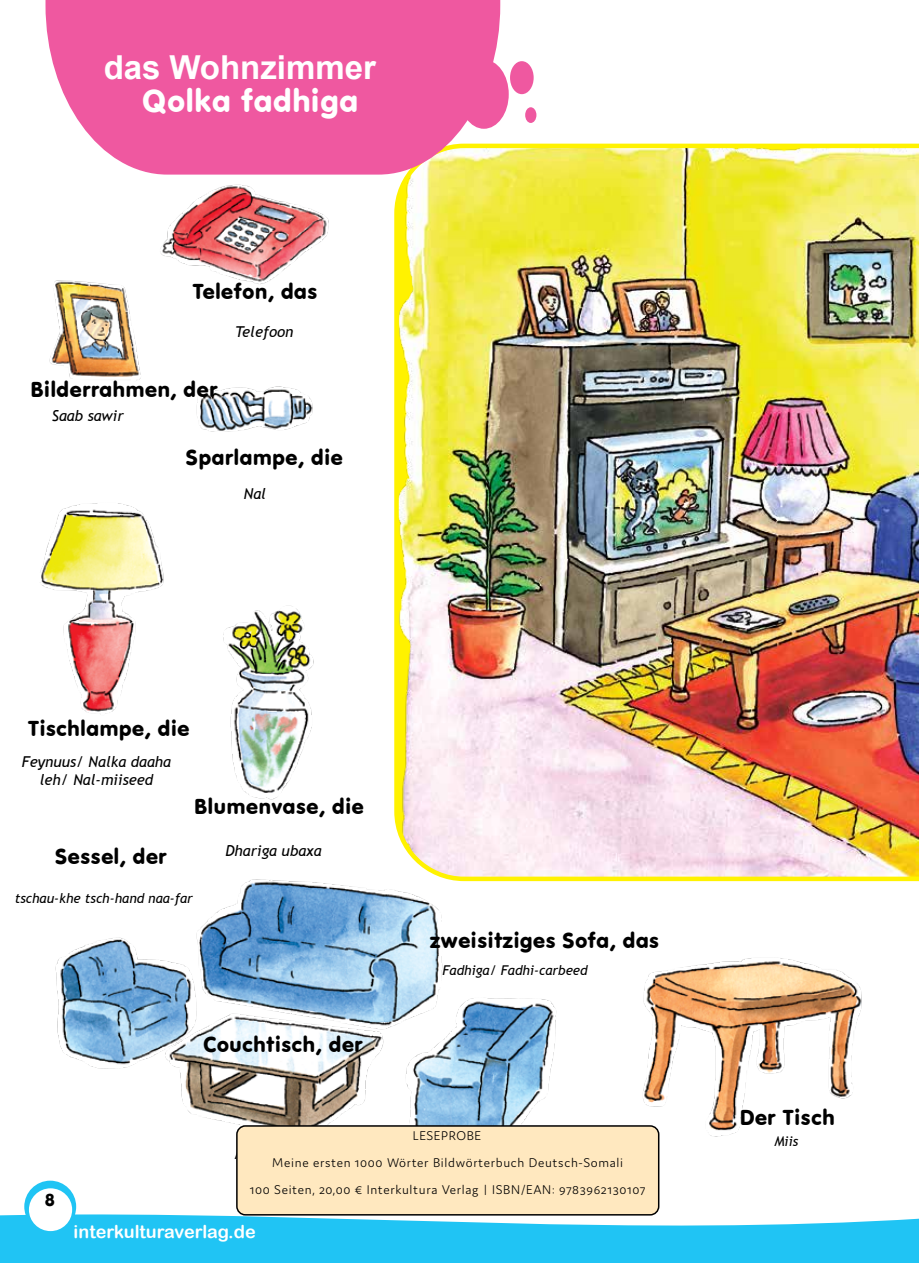
<style>
.page{position:relative;width:919px;height:1263px;background:#fff}
.page>*{position:absolute;margin:0;border:0;box-sizing:border-box;transform-origin:0 0}
.t1{font:700 33px "Arial";color:#fff}
.t2{font:33px "VAG Round";color:#fff}
.t3{font:22.5px "VAG Round";color:#000}
.t4{font:18px "Arial Rounded MT Bold";color:#fff}
.t5{font:18px "VAG Round";color:#000}
.t6{font:italic 15px/18px "Trebuchet MS";color:#000;text-align:center}
.t7{font:300 13.5px/27px "Domus";letter-spacing:.05em;color:#000;text-align:center}
.t8{font:italic 13.5px "Trebuchet MS";color:#000}
</style>
<div class="page">
<svg style="left:0;top:1181px;width:918px;height:82px;fill:#20c4f4"></svg>
<img style="left:40px;top:61px;width:878px;height:1094px">
<img style="left:394px;top:144px;width:524px;height:737px">
<svg style="left:45px;top:0;width:455px;height:175px;background:#f068a6"></svg>
<div style="left:459px;top:60px;width:49px;height:69px;background:#ef58a0;border-radius:50%"></div>
<div style="left:510px;top:61px;width:23px;height:33px;background:#ef58a0;border-radius:50%"></div>
<div style="left:525px;top:107px;width:11px;height:16px;background:#ef58a0;border-radius:50%"></div>
<div style="left:29px;top:1188px;width:43px;height:43px;background:#fff;border-radius:50%"></div>
<div style="left:237px;top:1126px;width:421px;height:89px;background:#ffe8bf;border-radius:9px"></div>
<div style="left:236px;top:1125px;width:423px;height:90px;border:2px solid #000;border-radius:9px"></div>
<h1 class="t1" style="left:104px;top:46px;width:274px">das Wohnzimmer</h1>
<h1 class="t2" style="left:142px;top:82px;width:218px">Qolka fadhiga</h1>
<p class="t3" style="left:192px;top:278px;width:127px">Telefon, das</p>
<p class="t3" style="left:30px;top:377px;width:189px">Bilderrahmen, der</p>
<p class="t6" style="left:52px;top:407px;width:73px">Saab sawir</p>
<p class="t6" style="left:235px;top:323px;width:60px">Telefoon</p>
<p class="t3" style="left:186px;top:445px;width:159px">Sparlampe, die</p>
<p class="t6" style="left:244px;top:485px;width:24px">Nal</p>
<p class="t3" style="left:28px;top:716px;width:163px">Tischlampe, die</p>
<p class="t6" style="left:22px;top:752px;width:151px">Feynuus/ Nalka daaha leh/ Nal-miiseed</p>
<p class="t3" style="left:55px;top:844px;width:114px">Sessel, der</p>
<p class="t3" style="left:194px;top:794px;width:171px">Blumenvase, die</p>
<p class="t6" style="left:225px;top:842px;width:98px">Dhariga ubaxa</p>
<p class="t8" style="left:15px;top:890px;width:180px">tschau-khe tsch-hand naa-far</p>
<p class="t3" style="left:203px;top:1031px;width:161px">Couchtisch, der</p>
<p class="t3" style="left:430px;top:927px;width:231px">zweisitziges Sofa, das</p>
<p class="t8" style="left:442px;top:962px;width:147px">Fadhiga/ Fadhi-carbeed</p>
<p class="t5" style="left:45px;top:1190px;width:12px">8</p>
<p class="t7" style="left:250px;top:1122px;width:397px">LESEPROBE<br>Meine ersten 1000 Wörter Bildwörterbuch Deutsch-Somali<br>100 Seiten, 20,00 € Interkultura Verlag | ISBN/EAN: 9783962130107</p>
<p class="t4" style="left:74px;top:1221px;width:184px">interkulturaverlag.de</p>
<p class="t3" style="left:739px;top:1105px;width:97px">Der Tisch</p>
<p class="t8" style="left:774px;top:1133px;width:26px">Miis</p>
</div>
